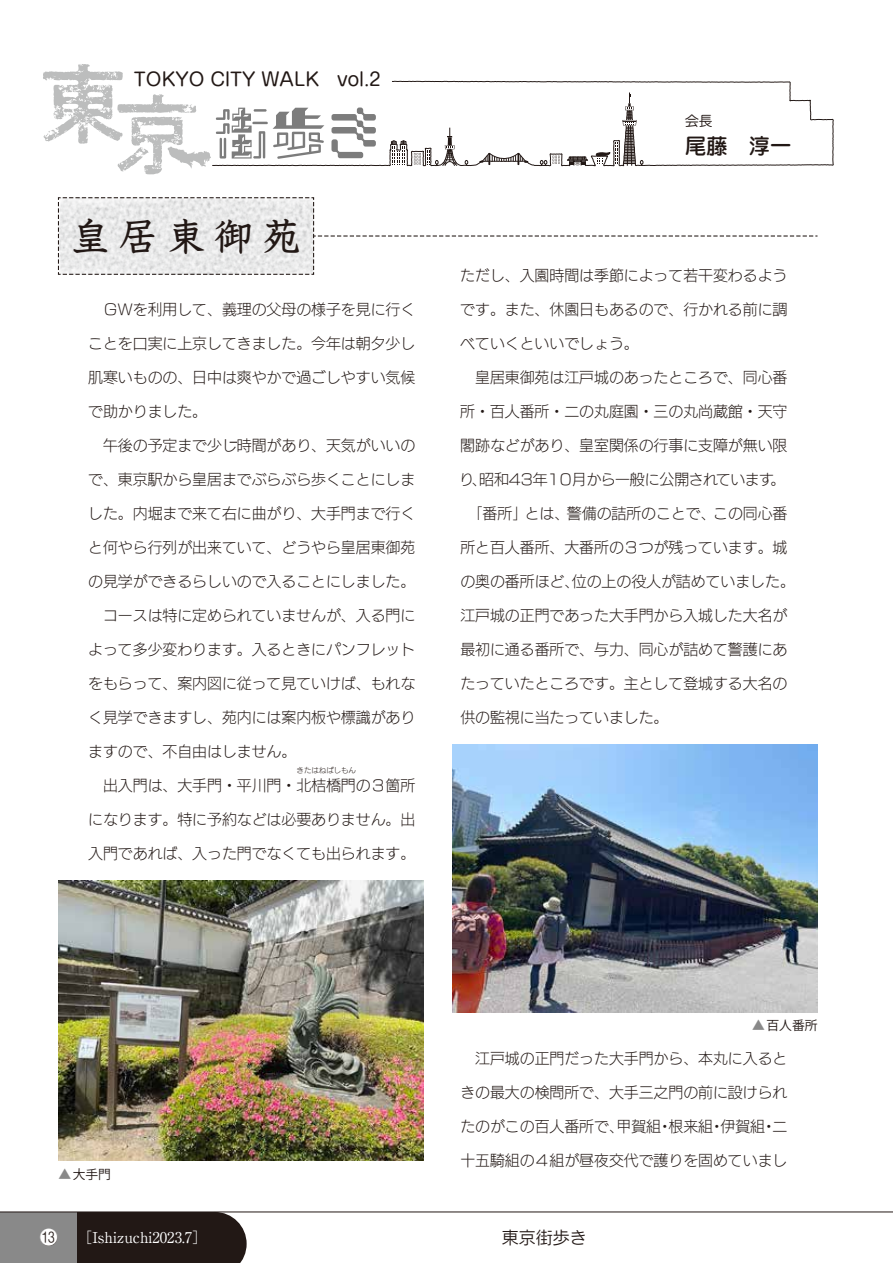
<style>
.page{position:relative;width:893px;height:1263px;background:#fff}
.page>*{position:absolute;margin:0;border:0;box-sizing:border-box;transform-origin:0 0}
.t1{font:38.25px "Kyoka ICA Pro Medium 90 msp RKSJ H";letter-spacing:.25em;color:#221815}
.t2{font:21.3px "Jun 34 Pro Medium 90 msp RKSJ H";color:#221815}
.t3{font:18px "Capie N Std Regular 90 msp RKSJ H";color:#221815}
.t4{font:16.95px "New Rodin Pro M 90 msp RKSJ H";color:#221815}
.t5{font:14.85px "New Rodin Pro L 90 msp RKSJ H";color:#221815}
.t6{font:14.85px "Ryumin Pro Regular 90 msp RKSJ H";color:#fff}
.t7{font:13.8px "Jun 201 Pro Regular 90 msp RKSJ H";color:#221815}
.t8{font:12.75px "Koz Go Pro Regular 90 msp RKSJ H";color:#221815}
.t9{font:7.5px "New Rodin Pro L 90 msp RKSJ H";color:#221815}
.s1{color:#898989}
</style>
<div class="page">
<svg style="left:215px;top:1212px;width:32px;height:51px;background:#453d3a"></svg>
<div style="left:77px;top:1212px;width:138px;height:51px;background:#221815"></div>
<div style="left:0;top:1212px;width:77px;height:51px;background:#898989"></div>
<hr style="left:0;top:1211px;width:893px;height:1px;background:#221815">
<svg style="left:57px;top:197px;width:760px;height:78px"></svg>
<svg style="left:43px;top:64px;width:791px;height:110px"></svg>
<div style="left:130px;top:70px;width:255px;height:18px;background:#fff"></div>
<div style="left:682px;top:114px;width:114px;height:45px;background:#fff"></div>
<img style="left:58px;top:880px;width:365px;height:281px">
<img style="left:453px;top:744px;width:364px;height:268px">
<svg style="left:40px;top:1229px;width:17px;height:17px"></svg>
<p class="t3" style="left:134px;top:66px;width:248px">TOKYO CITY WALK　vol.2</p>
<h1 class="t1" style="left:71px;top:206px;width:231px">皇居東御苑</h1>
<p class="t5" style="left:88px;top:297px;width:329px">　ＧＷを利用して、義理の父母の様子を見に行く</p>
<p class="t5" style="left:88px;top:331px;width:329px">ことを口実に上京してきました。今年は朝夕少し</p>
<p class="t5" style="left:88px;top:365px;width:329px">肌寒いものの、日中は爽やかで過ごしやすい気候</p>
<p class="t5" style="left:88px;top:399px;width:120px">で助かりました。</p>
<p class="t5" style="left:88px;top:433px;width:329px">　午後の予定まで少し時間があり、天気がいいの</p>
<p class="t5" style="left:88px;top:467px;width:329px">で、東京駅から皇居までぶらぶら歩くことにしま</p>
<p class="t5" style="left:88px;top:501px;width:329px">した。内堀まで来て右に曲がり、大手門まで行く</p>
<p class="t5" style="left:88px;top:535px;width:329px">と何やら行列が出来ていて、どうやら皇居東御苑</p>
<p class="t5" style="left:88px;top:569px;width:329px">の見学ができるらしいので入ることにしました。</p>
<p class="t5" style="left:103px;top:603px;width:314px">コースは特に定められていませんが、入る門に</p>
<p class="t5" style="left:88px;top:637px;width:329px">よって多少変わります。入るときにパンフレット</p>
<p class="t5" style="left:88px;top:671px;width:329px">をもらって、案内図に従って見ていけば、もれな</p>
<p class="t5" style="left:88px;top:705px;width:329px">く見学できますし、苑内には案内板や標識があり</p>
<p class="t5" style="left:88px;top:739px;width:210px">ますので、不自由はしません。</p>
<p class="t5" style="left:88px;top:773px;width:329px">　出入門は、大手門・平川門・北桔橋門の３箇所</p>
<p class="t5" style="left:88px;top:807px;width:329px">になります。特に予約などは必要ありません。出</p>
<p class="t5" style="left:88px;top:841px;width:329px">入門であれば、入った門でなくても出られます。</p>
<p class="t9" style="left:297px;top:764px;width:61px">きたはねばしもん</p>
<p class="t7" style="left:685px;top:110px;width:29px">会長</p>
<h2 class="t2" style="left:685px;top:129px;width:108px">尾藤　淳一</h2>
<p class="t5" style="left:460px;top:263px;width:329px">ただし、入園時間は季節によって若干変わるよう</p>
<p class="t5" style="left:460px;top:297px;width:329px">です。また、休園日もあるので、行かれる前に調</p>
<p class="t5" style="left:460px;top:331px;width:180px">べていくといいでしょう。</p>
<p class="t5" style="left:460px;top:365px;width:329px">　皇居東御苑は江戸城のあったところで、同心番</p>
<p class="t5" style="left:460px;top:399px;width:329px">所・百人番所・二の丸庭園・三の丸尚蔵館・天守</p>
<p class="t5" style="left:460px;top:433px;width:329px">閣跡などがあり、皇室関係の行事に支障が無い限</p>
<p class="t5" style="left:459px;top:467px;width:328px">り、昭和43年10月から一般に公開されています。</p>
<p class="t5" style="left:468px;top:501px;width:321px">「番所」とは、警備の詰所のことで、この同心番</p>
<p class="t5" style="left:460px;top:535px;width:329px">所と百人番所、大番所の３つが残っています。城</p>
<p class="t5" style="left:460px;top:569px;width:336px">の奥の番所ほど、位の上の役人が詰めていました。</p>
<p class="t5" style="left:460px;top:603px;width:329px">江戸城の正門であった大手門から入城した大名が</p>
<p class="t5" style="left:460px;top:637px;width:329px">最初に通る番所で、与力、同心が詰めて警護にあ</p>
<p class="t5" style="left:460px;top:671px;width:329px">たっていたところです。主として登城する大名の</p>
<p class="t5" style="left:460px;top:705px;width:210px">供の監視に当たっていました。</p>
<p class="t8" style="left:58px;top:1165px;width:54px"><span class="s1">▲</span>大手門</p>
<p class="t8" style="left:752px;top:1017px;width:67px"><span class="s1">▲</span>百人番所</p>
<p class="t5" style="left:460px;top:1045px;width:329px">　江戸城の正門だった大手門から、本丸に入ると</p>
<p class="t5" style="left:460px;top:1079px;width:329px">きの最大の検問所で、大手三之門の前に設けられ</p>
<p class="t5" style="left:460px;top:1113px;width:329px">たのがこの百人番所で、甲賀組・根来組・伊賀組・二</p>
<p class="t5" style="left:460px;top:1147px;width:329px">十五騎組の４組が昼夜交代で護りを固めていまし</p>
<p class="t6" style="left:78px;top:1226px;width:131px">［Ishizuchi2023.7］</p>
<p class="t4" style="left:502px;top:1223px;width:86px">東京街歩き</p>
</div>
